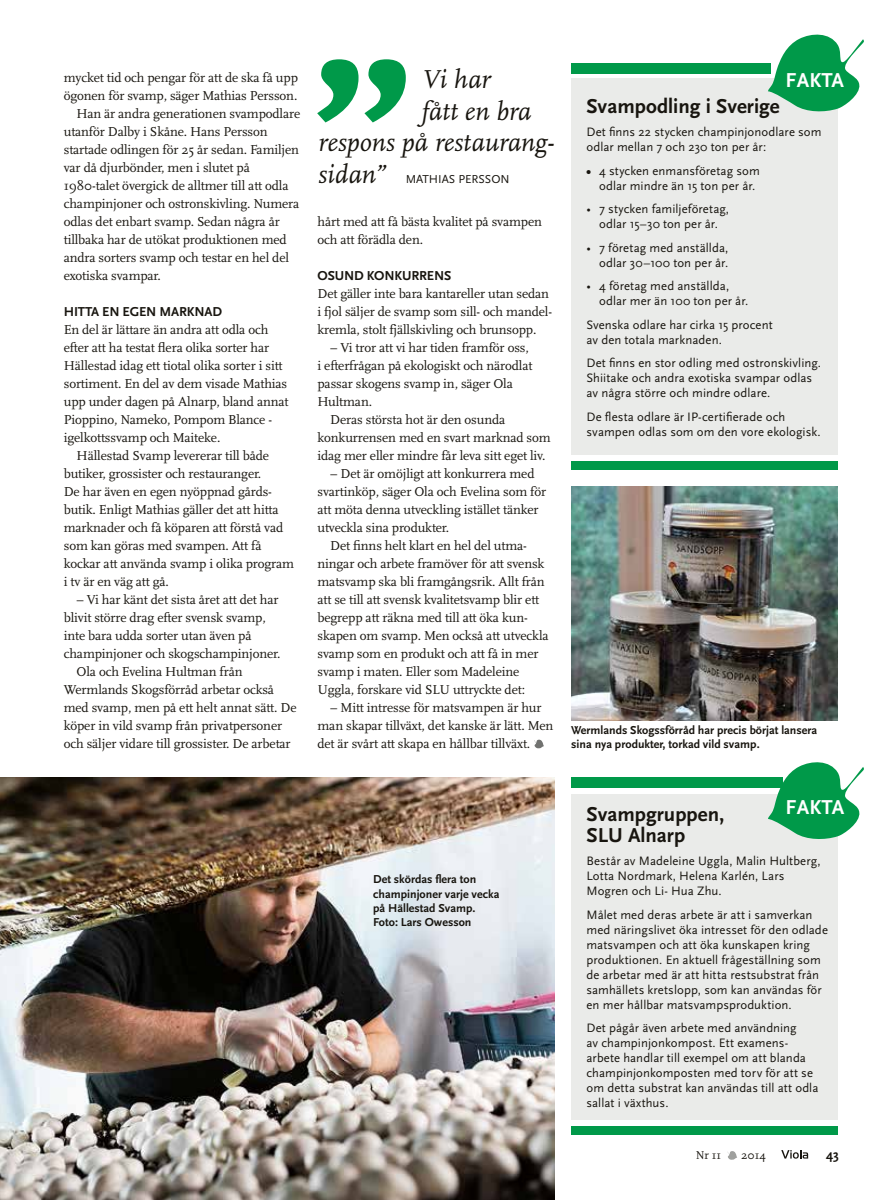
<style>
.page{position:relative;width:893px;height:1200px;background:#fff}
.page>*{position:absolute;margin:0;border:0;box-sizing:border-box;transform-origin:0 0}
.t1{font:italic 27px "Scala";color:#18150f}
.t2{font:700 21px/21px "Scala Sans";color:#18150f}
.t3{font:700 21px "Scala Sans";letter-spacing:.01em;color:#fff}
.t4{font:13.5px/18px "Scala";letter-spacing:-.01em;color:#18150f}
.t5{font:700 13.5px "Scala Sans";letter-spacing:-.01em;color:#18150f}
.t6{font:12.75px/15px "Scala Sans";letter-spacing:.005em;color:#18150f}
.t7{font:700 12px/14.2px "Scala Sans";color:#18150f}
.t8{font:12px "Scala Sans";color:#18150f}
.t9{font:12px "Scala";color:#18150f}
.s1{font-weight:700}
</style>
<div class="page">
<svg style="left:781px;top:1150px;width:27px;height:8px"></svg>
<svg style="left:727px;top:1151px;width:10px;height:8px"></svg>
<img style="left:0;top:777px;width:554px;height:422px">
<img style="left:571px;top:486px;width:267px;height:234px">
<div style="left:571px;top:79px;width:267px;height:376px;background:#eaebe9"></div>
<div style="left:571px;top:793px;width:267px;height:326px;background:#eaebe9"></div>
<div style="left:571px;top:63px;width:200px;height:11px;background:#009949"></div>
<div style="left:571px;top:776px;width:211px;height:11px;background:#009949"></div>
<svg style="left:768px;top:34px;width:96px;height:78px"></svg>
<svg style="left:768px;top:762px;width:96px;height:77px"></svg>
<div style="left:571px;top:461px;width:267px;height:8px;background:#009949"></div>
<div style="left:571px;top:1125px;width:267px;height:9px;background:#009949"></div>
<svg style="left:317px;top:59px;width:41px;height:63px"></svg>
<svg style="left:364px;top:59px;width:42px;height:63px"></svg>
<svg style="left:534px;top:739px;width:10px;height:9px"></svg>
<p class="t4" style="left:64px;top:69px;width:236px">mycket tid och pengar för att de ska få upp</p>
<p class="t4" style="left:64px;top:87px;width:235px">ögonen för svamp, säger Mathias Persson.</p>
<p class="t4" style="left:77px;top:105px;width:225px">Han är andra generationen svampodlare</p>
<p class="t4" style="left:64px;top:123px;width:205px">utanför Dalby i Skåne. Hans Persson</p>
<p class="t4" style="left:64px;top:141px;width:237px">startade odlingen för 25 år sedan. Familjen</p>
<p class="t4" style="left:64px;top:159px;width:188px">var då djurbönder, men i slutet på</p>
<p class="t4" style="left:64px;top:177px;width:226px">1980-talet övergick de alltmer till att odla</p>
<p class="t4" style="left:64px;top:195px;width:237px">champinjoner och ostronskivling. Numera</p>
<p class="t4" style="left:64px;top:213px;width:218px">odlas det enbart svamp. Sedan några år</p>
<p class="t4" style="left:64px;top:231px;width:224px">tillbaka har de utökat produktionen med</p>
<p class="t4" style="left:64px;top:249px;width:227px">andra sorters svamp och testar en hel del</p>
<p class="t4" style="left:64px;top:267px;width:99px">exotiska svampar.</p>
<p class="t5" style="left:64px;top:304px;width:160px">HITTA EN EGEN MARKNAD</p>
<p class="t4" style="left:64px;top:321px;width:226px">En del är lättare än andra att odla och efter att ha testat flera olika sorter har Hällestad idag ett tiotal olika sorter i sitt sortiment. En del av dem visade Mathias upp under dagen på Alnarp, bland annat Pioppino, Nameko, Pompom Blance - igelkottssvamp och Maiteke.</p>
<p class="t4" style="left:64px;top:447px;width:232px;text-indent:13px">Hällestad Svamp levererar till både butiker, grossister och restauranger.<br>De har även en egen nyöppnad gårds&shy;butik. Enligt Mathias gäller det att hitta marknader och få köparen att förstå vad som kan göras med svampen. Att få kockar att använda svamp i olika program i tv är en väg att gå.</p>
<p class="t4" style="left:77px;top:591px;width:203px">– Vi har känt det sista året att det har</p>
<p class="t4" style="left:64px;top:609px;width:203px">blivit större drag efter svensk svamp,</p>
<p class="t4" style="left:64px;top:627px;width:189px">inte bara udda sorter utan även på</p>
<p class="t4" style="left:64px;top:645px;width:218px">champinjoner och skogschampinjoner.</p>
<p class="t4" style="left:77px;top:662px;width:168px">Ola och Evelina Hultman från</p>
<p class="t4" style="left:64px;top:680px;width:212px">Wermlands Skogsförråd arbetar också</p>
<p class="t4" style="left:64px;top:698px;width:234px">med svamp, men på ett helt annat sätt. De</p>
<p class="t4" style="left:64px;top:716px;width:220px">köper in vild svamp från privatpersoner</p>
<p class="t4" style="left:64px;top:734px;width:228px">och säljer vidare till grossister. De arbetar</p>
<h1 class="t1" style="left:422px;top:66px;width:70px">Vi har</h1>
<h1 class="t1" style="left:422px;top:97px;width:111px">fått en bra</h1>
<h1 class="t1" style="left:318px;top:129px;width:237px">respons på restaurang-</h1>
<h1 class="t1" style="left:318px;top:160px;width:69px">sidan”</h1>
<p class="t8" style="left:406px;top:172px;width:105px">MATHIAS PERSSON</p>
<p class="t4" style="left:317px;top:212px;width:226px">hårt med att få bästa kvalitet på svampen och att förädla den.</p>
<p class="t5" style="left:317px;top:268px;width:135px">OSUND KONKURRENS</p>
<p class="t4" style="left:317px;top:284px;width:236px">Det gäller inte bara kantareller utan sedan i fjol säljer de svamp som sill- och mandel&shy;kremla, stolt fjällskivling och brunsopp.</p>
<p class="t4" style="left:330px;top:338px;width:200px">– Vi tror att vi har tiden framför oss,</p>
<p class="t4" style="left:317px;top:356px;width:216px">i efterfrågan på ekologiskt och närodlat</p>
<p class="t4" style="left:317px;top:374px;width:197px">passar skogens svamp in, säger Ola</p>
<p class="t4" style="left:317px;top:392px;width:56px">Hultman.</p>
<p class="t4" style="left:330px;top:410px;width:177px">Deras största hot är den osunda</p>
<p class="t4" style="left:317px;top:428px;width:235px">konkurrensen med en svart marknad som</p>
<p class="t4" style="left:317px;top:446px;width:229px">idag mer eller mindre får leva sitt eget liv.</p>
<p class="t4" style="left:317px;top:464px;width:230px;text-indent:13px">– Det är omöjligt att konkurrera med svartinköp, säger Ola och Evelina som för att möta denna utveckling istället tänker utveckla sina produkter.</p>
<p class="t4" style="left:317px;top:536px;width:233px;text-indent:13px">Det finns helt klart en hel del utma&shy;ningar och arbete framöver för att svensk matsvamp ska bli framgångsrik. Allt från att se till att svensk kvalitetsvamp blir ett begrepp att räkna med till att öka kun&shy;skapen om svamp. Men också att utveckla svamp som en produkt och att få in mer svamp i maten. Eller som Madeleine Uggla, forskare vid SLU uttryckte det:</p>
<p class="t4" style="left:317px;top:698px;width:237px;text-indent:13px">– Mitt intresse för matsvampen är hur man skapar tillväxt, det kanske är lätt. Men det är svårt att skapa en hållbar tillväxt.</p>
<h2 class="t3" style="left:785px;top:68px;width:60px">FAKTA</h2>
<h2 class="t2" style="left:586px;top:96px;width:195px">Svampodling i Sverige</h2>
<p class="t6" style="left:586px;top:125px;width:237px">Det finns 22 stycken champinjonodlare som odlar mellan 7 och 230 ton per år:</p>
<p class="t6" style="left:599px;top:163px;width:162px;text-indent:-13px"><span class="s1">•</span> 4 stycken enmansföretag som odlar mindre än 15 ton per år.</p>
<p class="t6" style="left:586px;top:202px;width:144px;text-align:center">• 7 stycken familjeföretag, odlar 15–30 ton per år.</p>
<p class="t6" style="left:586px;top:240px;width:143px;text-align:right">• 7 företag med anställda, odlar 30–100 ton per år.</p>
<p class="t6" style="left:599px;top:279px;width:151px;text-indent:-13px">• 4 företag med anställda, odlar mer än 100 ton per år.</p>
<p class="t6" style="left:586px;top:317px;width:188px">Svenska odlare har cirka 15 procent av den totala marknaden.</p>
<p class="t6" style="left:586px;top:356px;width:236px">Det finns en stor odling med ostronskivling.<br>Shiitake och andra exotiska svampar odlas av några större och mindre odlare.</p>
<p class="t6" style="left:586px;top:409px;width:236px">De flesta odlare är IP-certifierade och svampen odlas som om den vore ekologisk.</p>
<p class="t7" style="left:571px;top:723px;width:247px">Wermlands Skogssförråd har precis börjat lansera sina nya produkter, torkad vild svamp.</p>
<p class="t7" style="left:373px;top:872px;width:128px">Det skördas flera ton champinjoner varje vecka på Hällestad Svamp.<br>Foto: Lars Owesson</p>
<h2 class="t3" style="left:785px;top:795px;width:60px">FAKTA</h2>
<h2 class="t2" style="left:586px;top:803px;width:140px">Svampgruppen,<br>SLU Alnarp</h2>
<p class="t6" style="left:586px;top:853px;width:236px">Består av Madeleine Uggla, Malin Hultberg,<br>Lotta Nordmark, Helena Karlén, Lars<br>Mogren och Li- Hua Zhu.</p>
<p class="t6" style="left:586px;top:907px;width:243px">Målet med deras arbete är att i samverkan med näringslivet öka intresset för den odlade matsvampen och att öka kunskapen kring produktionen. En aktuell frågeställning som de arbetar med är att hitta restsubstrat från samhällets kretslopp, som kan användas för en mer hållbar matsvampsproduktion.</p>
<p class="t6" style="left:586px;top:1020px;width:233px">Det pågår även arbete med användning<br>av champinjonkompost. Ett examens&shy;arbete handlar till exempel om att blanda champinjonkomposten med torv för att se om detta substrat kan användas till att odla sallat i växthus.</p>
<p class="t9" style="left:696px;top:1147px;width:27px">Nr 11</p>
<p class="t9" style="left:741px;top:1147px;width:26px">2014</p>
<p class="t5" style="left:826px;top:1147px;width:14px">43</p>
</div>
